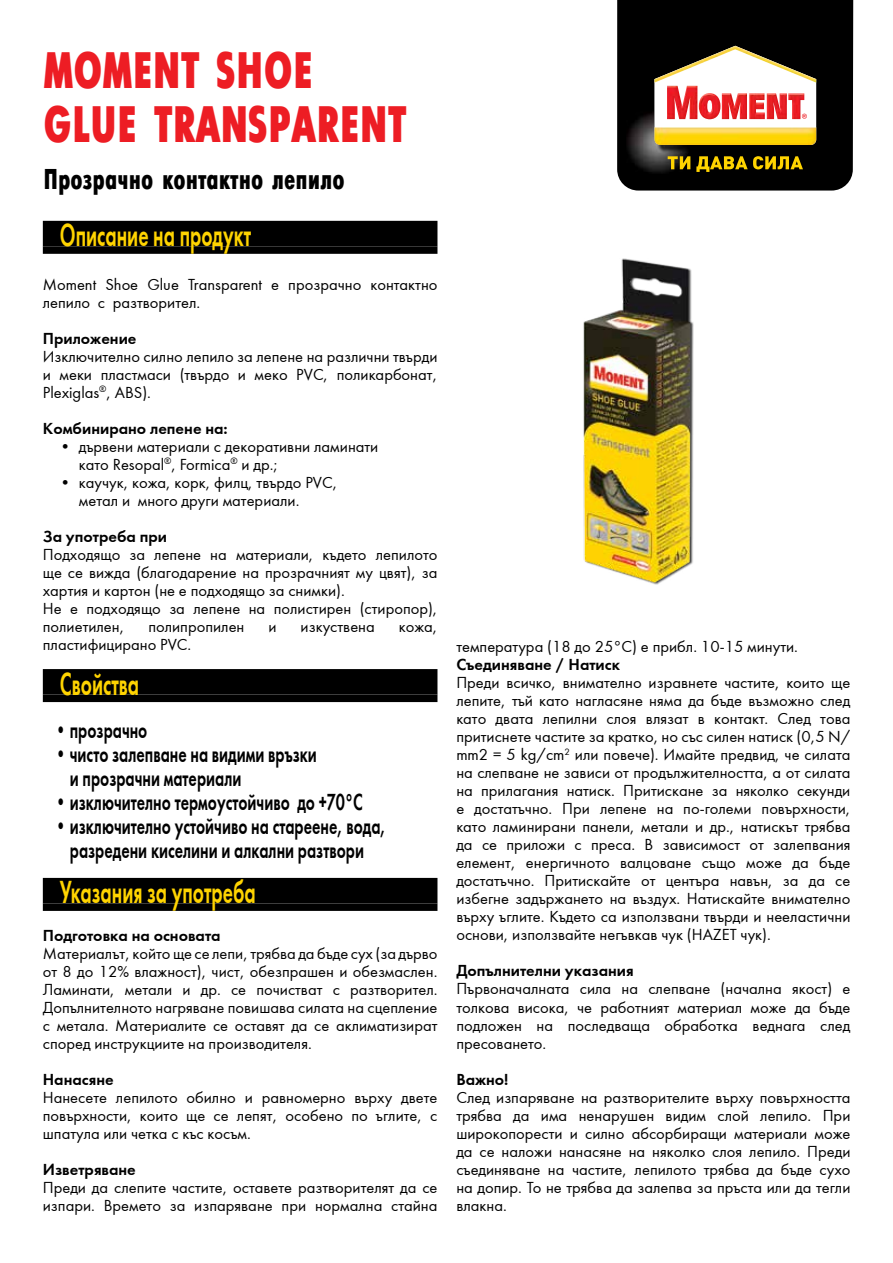
<style>
.page{position:relative;width:893px;height:1263px;background:#fff}
.page>*{position:absolute;margin:0;border:0;box-sizing:border-box;transform-origin:0 0}
.t1{font:50.85px/54px "Futuris X Cond CTT";color:#ed1d24;scale:.95 1}
.t2{font:33px "Futura Demi C";color:#ffd400;scale:.6 1}
.t3{font:28.5px "Futuris X Cond CTT";color:#000;scale:.9 1}
.t4{font:24px/24px "Futura Demi C";color:#000;scale:.67 1}
.t5{font:16.5px/18px "Futura Book C";color:#000;text-align:justify}
.t6{font:16.5px "Futura Demi C";color:#000}
</style>
<div class="page">
<div style="left:43px;top:221px;width:394px;height:25px;background:#000"></div>
<div style="left:43px;top:246px;width:394px;height:8px;background:#000"></div>
<div style="left:43px;top:669px;width:394px;height:25px;background:#000"></div>
<div style="left:43px;top:694px;width:394px;height:8px;background:#000"></div>
<div style="left:43px;top:878px;width:394px;height:25px;background:#000"></div>
<div style="left:43px;top:903px;width:394px;height:8px;background:#000"></div>
<img style="left:583px;top:258px;width:111px;height:327px">
<svg style="left:617px;top:0;width:236px;height:191px;background:#534332"></svg>
<h1 class="t1" style="left:43px;top:44px;width:384px">MOMENT SHOE<br>GLUE TRANSPARENT</h1>
<h3 class="t3" style="left:43px;top:163px;width:336px">Прозрачно контактно лепило</h3>
<h2 class="t2" style="left:60px;top:216px;width:320px">Описание на продукт</h2>
<p class="t5" style="left:43px;top:275px;width:396px">Moment Shoe Glue Transparent e прозрачно контактно лепило с разтворител.</p>
<p class="t6" style="left:43px;top:328px;width:95px">Приложение</p>
<p class="t5" style="left:43px;top:347px;width:396px">Изключително силно лепило за лепене на различни твърди и меки пластмаси (твърдо и меко PVС, поликарбонат, Plexiglas<sup>®</sup>, ABS).</p>
<p class="t6" style="left:43px;top:418px;width:186px">Комбинирано лепене на:</p>
<p class="t5" style="left:79px;top:437px;width:301px;text-indent:-19px">• дървени материали с декоративни ламинати като Resopal<sup>®</sup>, Formica<sup>®</sup> и др.;</p>
<p class="t5" style="left:79px;top:473px;width:260px;text-indent:-19px">• каучук, кожа, корк, филц, твърдо PVC, метал и много други материали.</p>
<p class="t6" style="left:43px;top:526px;width:126px">За употреба при</p>
<p class="t5" style="left:43px;top:545px;width:396px;text-align:left">Подходящо за лепене на материали, където лепилото ще се вижда (благодарение на прозрачният му цвят), за хартия и картон (не е подходящо за снимки).<br>Не е подходящо за лепене на полистирен (стиропор), полиетилен,</p>
<p class="t5" style="left:148px;top:617px;width:98px">полипропилен</p>
<p class="t5" style="left:268px;top:617px;width:10px">и</p>
<p class="t5" style="left:301px;top:617px;width:76px">изкуствена</p>
<p class="t5" style="left:399px;top:617px;width:40px">кожа,</p>
<p class="t5" style="left:43px;top:635px;width:150px">пластифицирано PVC.</p>
<h2 class="t2" style="left:60px;top:664px;width:134px">Свойства</h2>
<h3 class="t4" style="left:56px;top:718px;width:139px">• прозрачно</h3>
<h3 class="t4" style="left:70px;top:742px;width:370px;text-indent:-14px">• чисто залепване на видими връзки и прозрачни материали</h3>
<h3 class="t4" style="left:56px;top:790px;width:460px">• изключително термоустойчиво до +70°C</h3>
<h3 class="t4" style="left:56px;top:814px;width:494px;text-align:center">• изключително устойчиво на стареене, вода, разредени киселини и алкални разтвори</h3>
<h2 class="t2" style="left:60px;top:873px;width:328px">Указания за употреба</h2>
<p class="t6" style="left:43px;top:926px;width:179px">Подготовка на основата</p>
<p class="t5" style="left:43px;top:945px;width:396px">Материалът, който ще се лепи, трябва да бъде сух (за дърво от 8 до 12% влажност), чист, обезпрашен и обезмаслен.<br>Ламинати, метали и др. се почистват с разтворител.<br>Допълнителното нагряване повишава силата на сцепление с метала. Материалите се оставят да се аклиматизират според инструкциите на производителя.</p>
<p class="t6" style="left:43px;top:1070px;width:72px">Нанасяне</p>
<p class="t5" style="left:43px;top:1089px;width:396px">Нанесете лепилото обилно и равномерно върху двете повърхности, които ще се лепят, особено по ъглите, с шпатула или четка с къс косъм.</p>
<p class="t6" style="left:43px;top:1160px;width:95px">Изветряване</p>
<p class="t5" style="left:43px;top:1179px;width:396px">Преди да слепите частите, оставете разтворителят да се изпари. Времето за изпаряване при нормална стайна</p>
<p class="t5" style="left:456px;top:638px;width:343px">температура (18 до 25°C) е прибл. 10-15 минути.</p>
<p class="t6" style="left:456px;top:655px;width:165px">Съединяване / Натиск</p>
<p class="t5" style="left:456px;top:674px;width:396px">Преди всичко, внимателно изравнете частите, които ще лепите, тъй като нагласяне няма да бъде възможно след като двата лепилни слоя влязат в контакт. След това притиснете частите за кратко, но със силен натиск (0,5 N/ mm2 = 5 kg/cm<sup>2</sup> или повече). Имайте предвид, че силата на слепване не зависи от продължителността, а от силата на прилагания натиск. Притискане за няколко секунди е достатъчно. При лепене на по-големи повърхности, като ламинирани панели, метали и др., натискът трябва да се приложи с преса. В зависимост от залепвания елемент, енергичното валцоване също може да бъде достатъчно. Притискайте от центъра навън, за да се избегне задържането на въздух. Натискайте внимателно върху ъглите. Където са използвани твърди и нееластични основи, използвайте негъвкав чук (HAZET чук).</p>
<p class="t6" style="left:456px;top:961px;width:179px">Допълнителни указания</p>
<p class="t5" style="left:456px;top:980px;width:396px">Първоначалната сила на слепване (начална якост) е толкова висока, че работният материал може да бъде подложен на последваща обработка веднага след пресоването.</p>
<p class="t6" style="left:456px;top:1069px;width:54px">Важно!</p>
<p class="t5" style="left:456px;top:1088px;width:396px">След изпаряване на разтворителите върху повърхността трябва да има ненарушен видим слой лепило. При широкопорести и силно абсорбиращи материали може да се наложи нанасяне на няколко слоя лепило. Преди съединяване на частите, лепилото трябва да бъде сухо на допир. То не трябва да залепва за пръста или да тегли влакна.</p>
</div>
